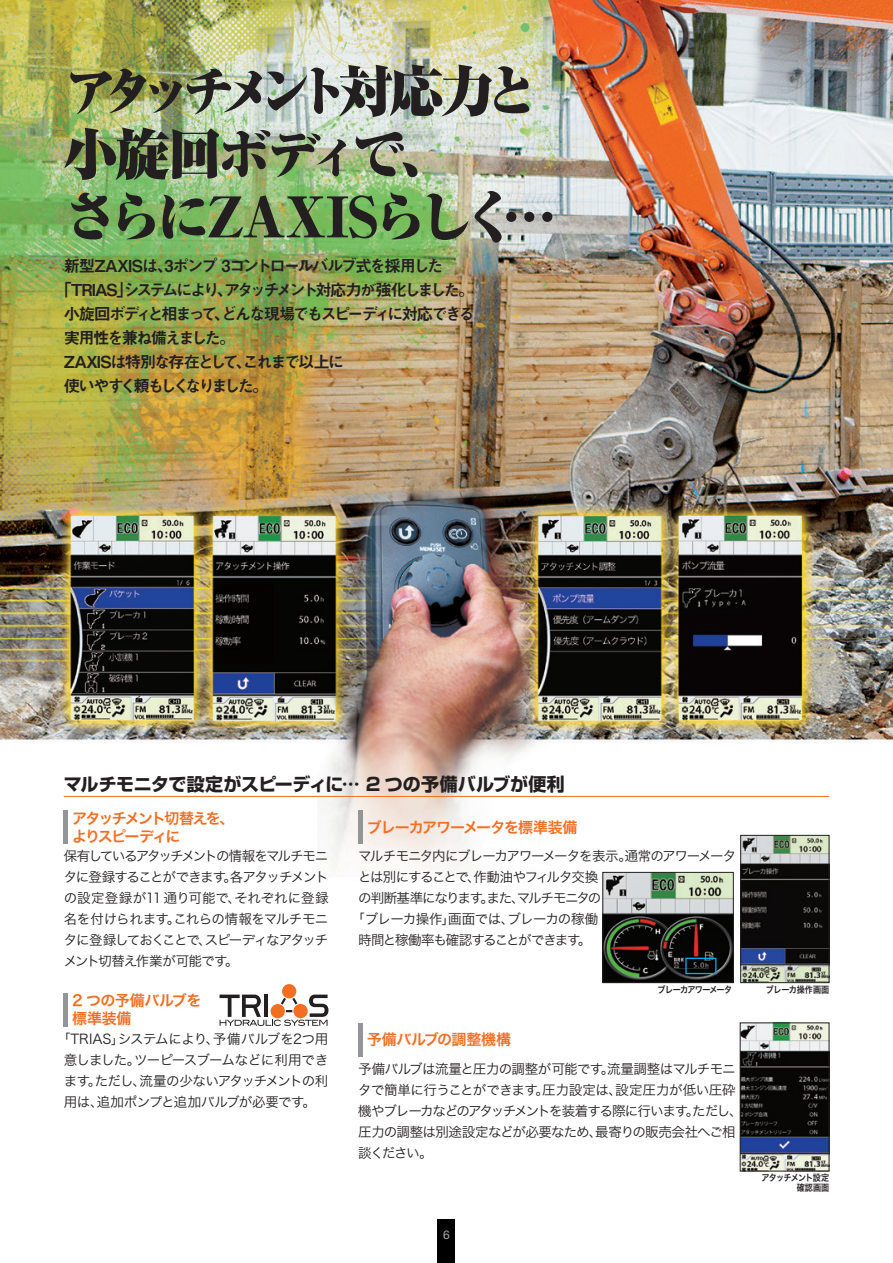
<style>
.page{position:relative;width:893px;height:1263px;background:#fff}
.page>*{position:absolute;margin:0;border:0;box-sizing:border-box;transform-origin:0 0}
.t1{font:900 54px/63px "Ryumin Pro";letter-spacing:-.125em;color:#231f20}
.t2{font:700 18px "Shin Go Pro";letter-spacing:-.01em;color:#231f20}
.t3{font:16.5px "Midashi Go Pro MB31";letter-spacing:-.145em;color:#231f20}
.t4{font:16.5px "Midashi Go Pro MB31";letter-spacing:-.175em;color:#231f20}
.t5{font:16.5px "Midashi Go Pro MB31";letter-spacing:-.11em;color:#231f20}
.t6{font:16.5px "Midashi Go Pro MB31";letter-spacing:-.195em;color:#231f20}
.t7{font:15px/18px "Hira Kaku Pro W6";letter-spacing:-.125em;color:#f36e21}
.t8{font:15px "Hira Kaku Pro W6";letter-spacing:-.07em;color:#f36e21}
.t9{font:15px/18px "Hira Kaku Pro W6";letter-spacing:-.02em;color:#f36e21}
.t10{font:15px "Hira Kaku Pro W6";letter-spacing:-.015em;color:#f36e21}
.t11{font:13.5px/21px "Hira Kaku Pro W3";letter-spacing:-.06em;color:#231f20;text-align:center}
.t12{font:13.5px "Hira Kaku Pro W3";letter-spacing:-.08em;color:#231f20}
.t13{font:13.5px "Hira Kaku Pro W3";letter-spacing:-.09em;color:#231f20}
.t14{font:13.5px "Hira Kaku Pro W3";letter-spacing:-.085em;color:#231f20}
.t15{font:12px "Helvetica Neue";color:#a8a9ad}
.t16{font:9px/10.5px "Hira Kaku Pro W6";letter-spacing:-.06em;color:#231f20;text-align:right;scale:.9 1}
.t17{font:9px "Hira Kaku Pro W6";letter-spacing:-.03em;color:#231f20;scale:.9 1}
</style>
<div class="page">
<img style="left:0;top:0;width:893px;height:1263px">
<hr style="left:64px;top:992px;width:4px;height:34px;background:#939598">
<img style="left:742px;top:837px;width:85px;height:144px">
<div style="left:740px;top:835px;width:89px;height:148px;border:1px solid #231f20"></div>
<img style="left:605px;top:874px;width:126px;height:107px">
<div style="left:603px;top:872px;width:130px;height:111px;border:1px solid #231f20"></div>
<div style="left:685px;top:958px;width:31px;height:16px;border:1px solid #00aeef"></div>
<hr style="left:358px;top:810px;width:4px;height:34px;background:#939598">
<svg style="left:220px;top:984px;width:108px;height:42px"></svg>
<hr style="left:64px;top:796px;width:765px;height:1px;background:#f36e21">
<hr style="left:64px;top:810px;width:4px;height:34px;background:#939598">
<hr style="left:358px;top:1023px;width:4px;height:34px;background:#939598">
<img style="left:742px;top:1025px;width:85px;height:144px">
<div style="left:740px;top:1023px;width:89px;height:148px;border:1px solid #231f20"></div>
<div style="left:438px;top:1220px;width:17px;height:43px;background:#000"></div>
<h1 class="t1" style="left:64px;top:56px;width:494px">アタッチメント対応力と小旋回ボディで、<br>さらにZAXISらしく…</h1>
<p class="t5" style="left:64px;top:252px;width:381px">新型ZAXISは、3ポンプ 3コントロールバルブ式を採用した</p>
<p class="t4" style="left:56px;top:276px;width:421px">「TRIAS」システムにより、アタッチメント対応力が強化しました。</p>
<p class="t3" style="left:64px;top:300px;width:413px">小旋回ボディと相まって、どんな現場でもスピーディに対応できる</p>
<p class="t3" style="left:64px;top:324px;width:173px">実用性を兼ね備えました。</p>
<p class="t3" style="left:64px;top:348px;width:282px">ZAXISは特別な存在として、これまで以上に</p>
<p class="t6" style="left:64px;top:372px;width:206px">使いやすく頼もしくなりました。</p>
<h2 class="t2" style="left:64px;top:770px;width:503px">マルチモニタで設定がスピーディに… 2 つの予備バルブが便利</h2>
<p class="t7" style="left:72px;top:808px;width:164px">アタッチメント切替えを、よりスピーディに</p>
<p class="t11" style="left:64px;top:844px;width:266px;text-align:justify">保有しているアタッチメントの情報をマルチモニタに登録することができます。各アタッチメントの設定登録が11 通り可能で、それぞれに登録名を付けられます。これらの情報をマルチモニタに登録しておくことで、スピーディなアタッチメント切替え作業が可能です。</p>
<p class="t9" style="left:72px;top:991px;width:131px">2 つの予備バルブを標準装備</p>
<p class="t11" style="left:57px;top:1027px;width:273px">「TRIAS」システムにより、予備バルブを2つ用意しました。ツーピースブームなどに利用できます。ただし、流量の少ないアタッチメントの利用は、追加ポンプと追加バルブが必要です。</p>
<p class="t8" style="left:367px;top:813px;width:212px">ブレーカアワーメータを標準装備</p>
<p class="t12" style="left:358px;top:844px;width:379px">マルチモニタ内にブレーカアワーメータを表示。通常のアワーメータ</p>
<p class="t12" style="left:358px;top:865px;width:242px">とは別にすることで、作動油やフィルタ交換</p>
<p class="t13" style="left:358px;top:886px;width:245px">の判断基準になります。また、マルチモニタの</p>
<p class="t11" style="left:351px;top:907px;width:248px">「ブレーカ操作」画面では、ブレーカの稼働</p>
<p class="t14" style="left:358px;top:928px;width:235px">時間と稼働率も確認することができます。</p>
<p class="t10" style="left:367px;top:1026px;width:146px">予備バルブの調整機構</p>
<p class="t16" style="left:658px;top:984px;width:85px">ブレーカアワーメータ</p>
<p class="t11" style="left:358px;top:1057px;width:386px;text-align:left">予備バルブは流量と圧力の調整が可能です。流量調整はマルチモニタで簡単に行うことができます。圧力設定は、設定圧力が低い圧砕機やブレーカなどのアタッチメントを装着する際に行います。ただし、圧力の調整は別途設定などが必要なため、最寄りの販売会社へご相談ください。</p>
<p class="t15" style="left:443px;top:1228px;width:8px">6</p>
<p class="t17" style="left:766px;top:982px;width:72px">ブレーカ操作画面</p>
<p class="t16" style="left:761px;top:1171px;width:77px">アタッチメント設定確認画面</p>
</div>
